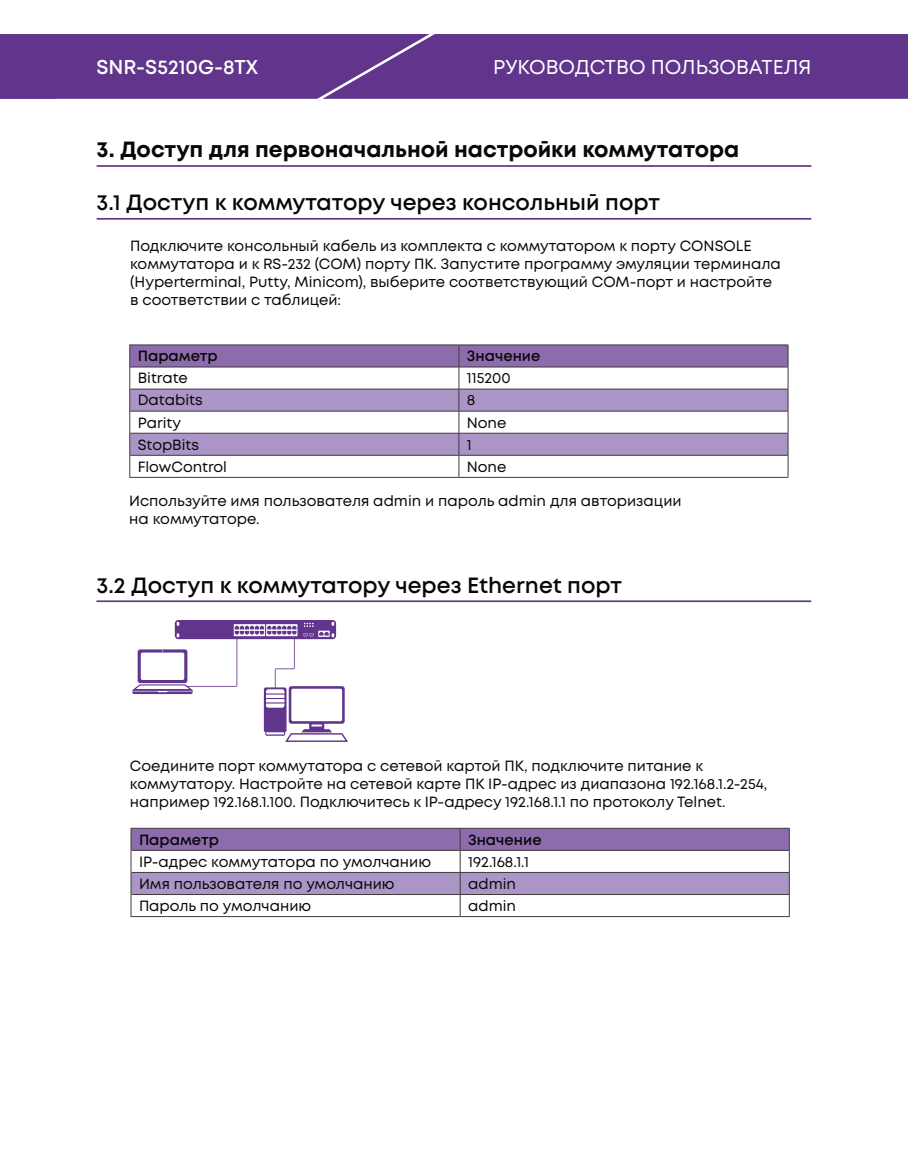
<style>
.page{position:relative;width:908px;height:1168px;background:#fff}
.page>*{position:absolute;margin:0;border:0;box-sizing:border-box;transform-origin:0 0}
.t1{font:600 22px "Mont";color:#070707}
.t2{font:700 22px "Mont";color:#070707}
.t3{font:20px "Mont";color:#fff}
.t4{font:600 20px "Mont";color:#fff}
.t5{font:14.8px/17.8px "Mont";color:#070707}
.t6{font:600 14.8px "Mont";color:#070707}
</style>
<div class="page">
<div style="left:0;top:34px;width:907px;height:65px;background:#62358c"></div>
<hr style="left:97px;top:165px;width:714px;height:2px;background:#62358c">
<hr style="left:97px;top:218px;width:714px;height:2px;background:#62358c">
<hr style="left:129px;top:344px;width:329px;height:1px;background:#3c3c3b">
<hr style="left:458px;top:344px;width:330px;height:1px;background:#3c3c3b">
<svg style="left:129px;top:345px;width:659px;height:132px"></svg>
<hr style="left:458px;top:455px;width:329px;height:1px;background:#3c3c3b">
<hr style="left:129px;top:477px;width:329px;height:1px;background:#3c3c3b">
<hr style="left:458px;top:477px;width:330px;height:1px;background:#3c3c3b">
<hr style="left:96px;top:600px;width:714px;height:2px;background:#62358c">
<svg style="left:132px;top:620px;width:215px;height:122px"></svg>
<hr style="left:130px;top:916px;width:330px;height:1px;background:#3c3c3b">
<hr style="left:460px;top:916px;width:329px;height:1px;background:#3c3c3b">
<svg style="left:130px;top:828px;width:659px;height:88px"></svg>
<h2 class="t4" style="left:96px;top:54px;width:163px">SNR-S5210G-8TX</h2>
<h2 class="t3" style="left:493px;top:54px;width:319px">РУКОВОДСТВО ПОЛЬЗОВАТЕЛЯ</h2>
<h1 class="t2" style="left:97px;top:135px;width:644px">3. Доступ для первоначальной настройки коммутатора</h1>
<h1 class="t1" style="left:97px;top:188px;width:564px">3.1 Доступ к коммутатору через консольный порт</h1>
<p class="t5" style="left:130px;top:237px;width:652px">Подключите консольный кабель из комплекта с коммутатором к порту CONSOLE коммутатора и к RS-232 (COM) порту ПК. Запустите программу эмуляции терминала (Hyperterminal, Putty, Minicom), выберите соответствующий COM-порт и настройте в соответствии с таблицей:</p>
<p class="t6" style="left:138px;top:347px;width:81px">Параметр</p>
<p class="t6" style="left:466px;top:347px;width:75px">Значение</p>
<p class="t5" style="left:138px;top:369px;width:52px">Bitrate</p>
<p class="t5" style="left:466px;top:369px;width:45px">115200</p>
<p class="t5" style="left:138px;top:391px;width:66px">Databits</p>
<p class="t5" style="left:466px;top:391px;width:10px">8</p>
<p class="t5" style="left:138px;top:414px;width:45px">Parity</p>
<p class="t5" style="left:466px;top:414px;width:41px">None</p>
<p class="t5" style="left:138px;top:436px;width:63px">StopBits</p>
<p class="t5" style="left:466px;top:436px;width:6px">1</p>
<p class="t5" style="left:138px;top:458px;width:91px">FlowControl</p>
<p class="t5" style="left:466px;top:458px;width:41px">None</p>
<p class="t5" style="left:129px;top:492px;width:553px">Используйте имя пользователя admin и пароль admin для авторизации на коммутаторе.</p>
<h1 class="t1" style="left:96px;top:571px;width:526px">3.2 Доступ к коммутатору через Ethernet порт</h1>
<p class="t5" style="left:130px;top:757px;width:638px">Соедините порт коммутатора с сетевой картой ПК, подключите питание к коммутатору. Настройте на сетевой карте ПК IP-адрес из диапазона 192.168.1.2-254, например 192.168.1.100. Подключитесь к IP-адресу 192.168.1.1 по протоколу Telnet.</p>
<p class="t6" style="left:139px;top:830px;width:81px">Параметр</p>
<p class="t6" style="left:468px;top:830px;width:75px">Значение</p>
<p class="t5" style="left:139px;top:853px;width:293px">IP-адрес коммутатора по умолчанию</p>
<p class="t5" style="left:468px;top:853px;width:62px">192.168.1.1</p>
<p class="t5" style="left:139px;top:875px;width:257px">Имя пользователя по умолчанию</p>
<p class="t5" style="left:468px;top:875px;width:49px">admin</p>
<p class="t5" style="left:139px;top:897px;width:173px">Пароль по умолчанию</p>
<p class="t5" style="left:468px;top:897px;width:49px">admin</p>
</div>
